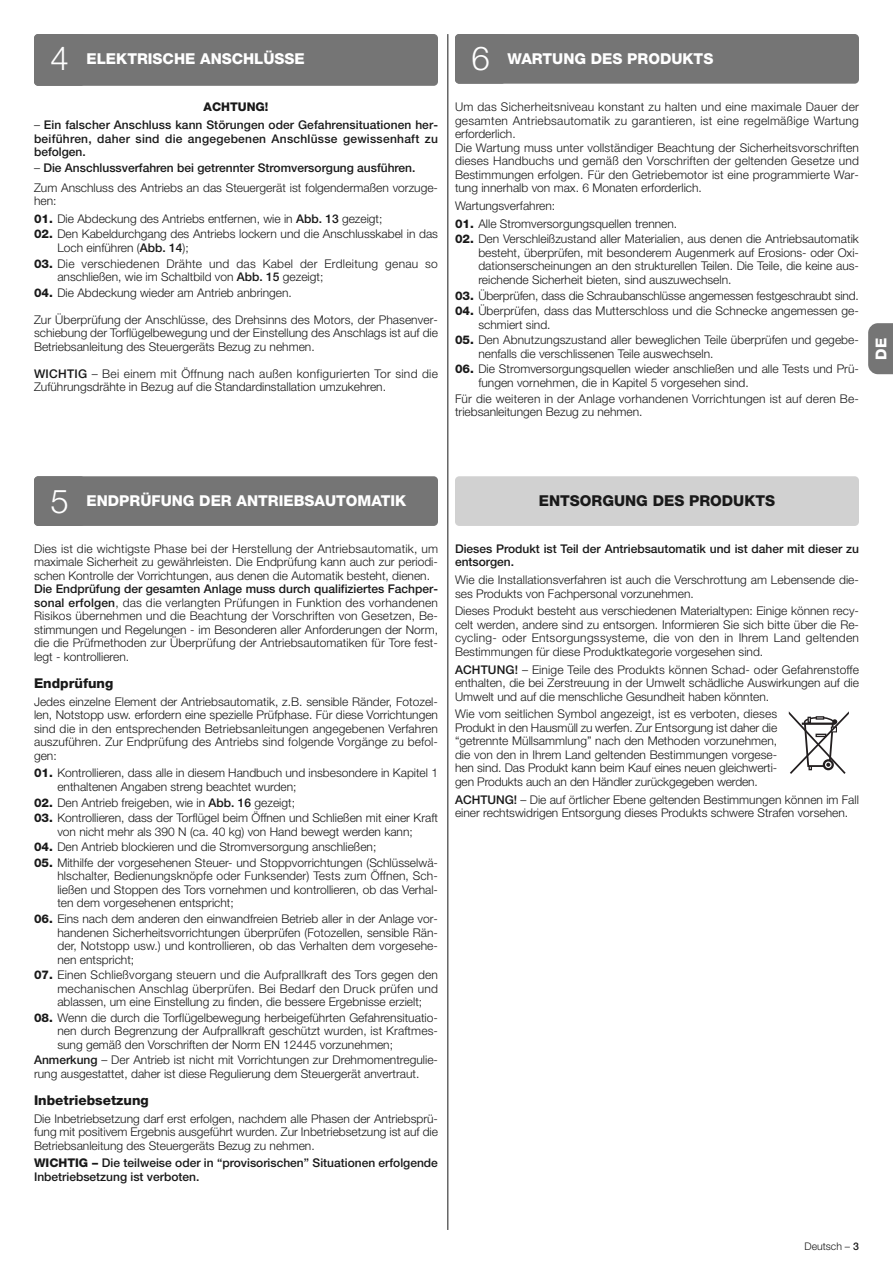
<style>
.page{position:relative;width:893px;height:1263px;background:#fff}
.page>*{position:absolute;margin:0;border:0;box-sizing:border-box;transform-origin:0 0}
.t1{font:800 15px "Helvetica Neue";color:#fff}
.t2{font:800 15px "Helvetica Neue";color:#191919}
.t3{font:800 13.5px "Helvetica Neue";color:#191919}
.t4{font:300 12px/13.5px "Helvetica Neue";color:#191919;text-align:justify}
.t5{font:500 12px/13.5px "Helvetica Neue";color:#191919}
.t6{font:300 12px/13.5px "Helvetica Neue";letter-spacing:.02em;color:#191919}
.t7{font:800 12px "Helvetica Neue";color:#191919}
.t8{font:300 10.5px "Helvetica Neue";color:#191919}
.s1{font-weight:300;font-size:33px}
.s2{font-weight:300}
.s3{font-weight:500}
.s4{font-weight:800}
</style>
<div class="page">
<svg style="left:868px;top:323px;width:25px;height:51px"></svg>
<div style="left:34px;top:34px;width:404px;height:52px;background:#757575;border-radius:4px"></div>
<div style="left:34px;top:476px;width:404px;height:50px;background:#757575;border-radius:4px"></div>
<div style="left:455px;top:476px;width:404px;height:50px;background:#d1d1d1;border-radius:4px"></div>
<svg style="left:789px;top:711px;width:60px;height:63px"></svg>
<hr style="left:448px;top:34px;width:1px;height:1196px;background:#191919">
<div style="left:455px;top:34px;width:404px;height:50px;background:#757575;border-radius:4px"></div>
<p class="t1" style="left:50px;top:54px;width:256px"><span class="s1">4</span> ELEKTRISCHE ANSCHLÜSSE</p>
<p class="t7" style="left:204px;top:103px;width:66px">ACHTUNG!</p>
<p class="t5" style="left:34px;top:119px;width:406px;text-align:justify"><span class="s2">–</span> Ein falscher Anschluss kann Störungen oder Gefahrensituationen her&shy;beiführen, daher sind die angegebenen Anschlüsse gewissenhaft zu befolgen.</p>
<p class="t4" style="left:34px;top:159px;width:405px;line-height:20px">– <span class="s3">Die Anschlussverfahren bei getrennter Stromversorgung ausführen.<br></span>Zum Anschluss des Antriebs an das Steuergerät ist folgendermaßen vorzuge-</p>
<p class="t4" style="left:34px;top:195px;width:24px">hen:</p>
<p class="t4" style="left:34px;top:213px;width:350px"><span class="s4">01.</span> Die Abdeckung des Antriebs entfernen, wie in <span class="s3">Abb. 13</span> gezeigt;</p>
<p class="t4" style="left:57px;top:229px;width:382px;text-indent:-23px"><span class="s4">02.</span> Den Kabeldurchgang des Antriebs lockern und die Anschlusskabel in das<br>Loch einführen (<span class="s3">Abb. 14</span>);</p>
<p class="t6" style="left:57px;top:258px;width:382px;text-indent:-23px"><span class="s4">03.</span> Die verschiedenen Drähte und das Kabel der Erdleitung genau so anschließen, wie im Schaltbild von <span class="s3">Abb. 15</span> gezeigt;</p>
<p class="t4" style="left:34px;top:287px;width:259px"><span class="s4">04.</span> Die Abdeckung wieder am Antrieb anbringen.</p>
<p class="t4" style="left:34px;top:314px;width:405px">Zur Überprüfung der Anschlüsse, des Drehsinns des Motors, der Phasenver&shy;schiebung der Torflügelbewegung und der Einstellung des Anschlags ist auf die Betriebsanleitung des Steuergeräts Bezug zu nehmen.</p>
<p class="t4" style="left:34px;top:368px;width:405px"><span class="s3">WICHTIG</span> – Bei einem mit Öffnung nach außen konfigurierten Tor sind die<br>Zuführungsdrähte in Bezug auf die Standardinstallation umzukehren.</p>
<p class="t1" style="left:471px;top:54px;width:244px"><span class="s1">6</span> WARTUNG DES PRODUKTS</p>
<p class="t4" style="left:455px;top:101px;width:405px;text-align:left">Um das Sicherheitsniveau konstant zu halten und eine maximale Dauer der gesamten Antriebsautomatik zu garantieren, ist eine regelmäßige Wartung erforderlich.<br>Die Wartung muss unter vollständiger Beachtung der Sicherheitsvorschriften dieses Handbuchs und gemäß den Vorschriften der geltenden Gesetze und Bestimmungen erfolgen. Für den Getriebemotor ist eine programmierte War&shy;tung innerhalb von max. 6 Monaten erforderlich.</p>
<p class="t4" style="left:455px;top:200px;width:102px">Wartungsverfahren:</p>
<p class="t4" style="left:455px;top:218px;width:224px"><span class="s4">01.</span> Alle Stromversorgungsquellen trennen.</p>
<p class="t4" style="left:478px;top:234px;width:382px;text-indent:-23px"><span class="s4">02.</span> Den Verschleißzustand aller Materialien, aus denen die Antriebsautomatik besteht, überprüfen, mit besonderem Augenmerk auf Erosions- oder Oxi&shy;dationserscheinungen an den strukturellen Teilen. Die Teile, die keine aus&shy;reichende Sicherheit bieten, sind auszuwechseln.</p>
<p class="t4" style="left:455px;top:290px;width:405px"><span class="s4">03.</span> Überprüfen, dass die Schraubanschlüsse angemessen festgeschraubt sind.</p>
<p class="t4" style="left:478px;top:305px;width:382px;text-indent:-23px"><span class="s4">04.</span> Überprüfen, dass das Mutterschloss und die Schnecke angemessen ge - sc hmiert sind.</p>
<p class="t4" style="left:478px;top:334px;width:382px;text-indent:-23px"><span class="s4">05.</span> Den Abnutzungszustand aller beweglichen Teile überprüfen und gegebe&shy;nenfalls die verschlissenen Teile auswechseln.</p>
<p class="t4" style="left:478px;top:364px;width:382px;text-indent:-23px"><span class="s4">06.</span> Die Stromversorgungsquellen wieder anschließen und alle Tests und Prü&shy;fungen vornehmen, die in Kapitel 5 vorgesehen sind.</p>
<p class="t4" style="left:455px;top:393px;width:405px">Für die weiteren in der Anlage vorhandenen Vorrichtungen ist auf deren Be - triebsanleitungen Bezug zu nehmen.</p>
<p class="t1" style="left:876px;top:359px;width:23px;rotate:-90deg">DE</p>
<p class="t1" style="left:50px;top:496px;width:357px"><span class="s1">5</span> ENDPRÜFUNG DER ANTRIEBSAUTOMATIK</p>
<p class="t2" style="left:539px;top:496px;width:238px">ENTSORGUNG DES PRODUKTS</p>
<p class="t5" style="left:455px;top:543px;width:405px">Dieses Produkt ist Teil der Antriebsautomatik und ist daher mit dieser zu entsorgen.</p>
<p class="t4" style="left:455px;top:574px;width:405px">Wie die Installationsverfahren ist auch die Verschrottung am Lebensende die&shy;ses Produkts von Fachpersonal vorzunehmen.</p>
<p class="t4" style="left:455px;top:605px;width:405px">Dieses Produkt besteht aus verschiedenen Materialtypen: Einige können recy&shy;celt werden, andere sind zu entsorgen. Informieren Sie sich bitte über die Re - cycling- oder Entsorgungssysteme, die von den in Ihrem Land geltenden Bestimmungen für diese Produktkategorie vorgesehen sind.</p>
<p class="t4" style="left:455px;top:664px;width:405px"><span class="s3">ACHTUNG!</span> – Einige Teile des Produkts können Schad- oder Gefahrenstoffe enthalten, die bei Zerstreuung in der Umwelt schädliche Auswirkungen auf die Umwelt und auf die menschliche Gesundheit haben könnten.</p>
<p class="t4" style="left:455px;top:708px;width:324px">Wie vom seitlichen Symbol angezeigt, ist es verboten, dieses Produkt in den Hausmüll zu werfen. Zur Entsorgung ist daher die “getrennte Müllsammlung” nach den Methoden vorzunehmen, die von den in Ihrem Land geltenden Bestimmungen vorgese&shy;hen sind. Das Produkt kann beim Kauf eines neuen gleichwerti&shy;gen Produkts auch an den Händler zurückgegeben werden.</p>
<p class="t4" style="left:455px;top:794px;width:405px"><span class="s3">ACHTUNG!</span> – Die auf örtlicher Ebene geltenden Bestimmungen können im Fall einer rechtswidrigen Entsorgung dieses Produkts schwere Strafen vorsehen.</p>
<p class="t4" style="left:34px;top:543px;width:405px">Dies ist die wichtigste Phase bei der Herstellung der Antriebsautomatik, um maximale Sicherheit zu gewährleisten. Die Endprüfung kann auch zur periodi&shy;schen Kontrolle der Vorrichtungen, aus denen die Automatik besteht, dienen.</p>
<p class="t4" style="left:34px;top:583px;width:405px"><span class="s3">Die Endprüfung der gesamten Anlage muss durch qualifiziertes Fachper&shy;sonal erfolgen</span>, das die verlangten Prüfungen in Funktion des vorhandenen Risikos übernehmen und die Beachtung der Vorschriften von Gesetzen, Be - stimmungen und Regelungen - im Besonderen aller Anforderungen der Norm, die die Prüfmethoden zur Überprüfung der Antriebsautomatiken für Tore fest&shy;legt - kontrollieren.</p>
<p class="t3" style="left:34px;top:678px;width:81px">Endprüfung</p>
<p class="t4" style="left:34px;top:696px;width:405px">Jedes einzelne Element der Antriebsautomatik, z.B. sensible Ränder, Fotozel&shy;len, Notstopp usw. erfordern eine spezielle Prüfphase. Für diese Vorrichtungen sind die in den entsprechenden Betriebsanleitungen angegebenen Verfahren auszuführen. Zur Endprüfung des Antriebs sind folgende Vorgänge zu befol&shy;gen:</p>
<p class="t4" style="left:57px;top:767px;width:382px;text-indent:-23px"><span class="s4">01.</span> Kontrollieren, dass alle in diesem Handbuch und insbesondere in Kapitel 1 enthaltenen Angaben streng beachtet wurden;</p>
<p class="t4" style="left:34px;top:797px;width:262px"><span class="s4">02.</span> Den Antrieb freigeben, wie in <span class="s3">Abb. 16</span> gezeigt;</p>
<p class="t4" style="left:34px;top:812px;width:405px;text-align:center"><span class="s4">03.</span> Kontrollieren, dass der Torflügel beim Öffnen und Schließen mit einer Kraft von nicht mehr als 390 N (ca. 40 kg) von Hand bewegt werden kann;</p>
<p class="t4" style="left:34px;top:841px;width:344px"><span class="s4">04.</span> Den Antrieb blockieren und die Stromversorgung anschließen;</p>
<p class="t4" style="left:57px;top:857px;width:382px;text-indent:-23px"><span class="s4">05.</span> Mithilfe der vorgesehenen Steuer- und Stoppvorrichtungen (Schlüsselwä - hlschalter, Bedienungsknöpfe oder Funksender) Tests zum Öffnen, Sch - ließen und Stoppen des Tors vornehmen und kontrollieren, ob das Verhal&shy;ten dem vorgesehenen entspricht;</p>
<p class="t4" style="left:57px;top:913px;width:382px;text-indent:-23px"><span class="s4">06.</span> Eins nach dem anderen den einwandfreien Betrieb aller in der Anlage vor&shy;handenen Sicherheitsvorrichtungen überprüfen (Fotozellen, sensible Rän&shy;der, Notstopp usw.) und kontrollieren, ob das Verhalten dem vorgesehe&shy;nen entspricht;</p>
<p class="t4" style="left:57px;top:969px;width:382px;text-indent:-23px"><span class="s4">07.</span> Einen Schließvorgang steuern und die Aufprallkraft des Tors gegen den me chanischen Anschlag überprüfen. Bei Bedarf den Druck prüfen und ablassen, um eine Einstellung zu finden, die bessere Ergebnisse erzielt;</p>
<p class="t4" style="left:57px;top:1012px;width:382px;text-indent:-23px"><span class="s4">08.</span> Wenn die durch die Torflügelbewegung herbeigeführten Gefahrensituatio&shy;nen durch Begrenzung der Aufprallkraft geschützt wurden, ist Kraftmes&shy;sung gemäß den Vorschriften der Norm EN 12445 vorzunehmen;</p>
<p class="t4" style="left:34px;top:1054px;width:405px"><span class="s3">Anmerkung</span> – Der Antrieb ist nicht mit Vorrichtungen zur Drehmomentregulie&shy;rung ausgestattet, daher ist diese Regulierung dem Steuergerät anvertraut.</p>
<p class="t3" style="left:34px;top:1095px;width:116px">Inbetriebsetzung</p>
<p class="t4" style="left:34px;top:1113px;width:405px">Die Inbetriebsetzung darf erst erfolgen, nachdem alle Phasen der Antriebsprü&shy;fung mit positivem Ergebnis ausgeführt wurden. Zur Inbetriebsetzung ist auf die Betriebsanleitung des Steuergeräts Bezug zu nehmen.</p>
<p class="t5" style="left:34px;top:1157px;width:405px"><span class="s4">WICHTIG –</span> Die teilweise oder in “provisorischen” Situationen erfolgende<br>Inbetriebsetzung ist verboten.</p>
<p class="t8" style="left:804px;top:1243px;width:56px">Deutsch – <span class="s3">3</span></p>
</div>
